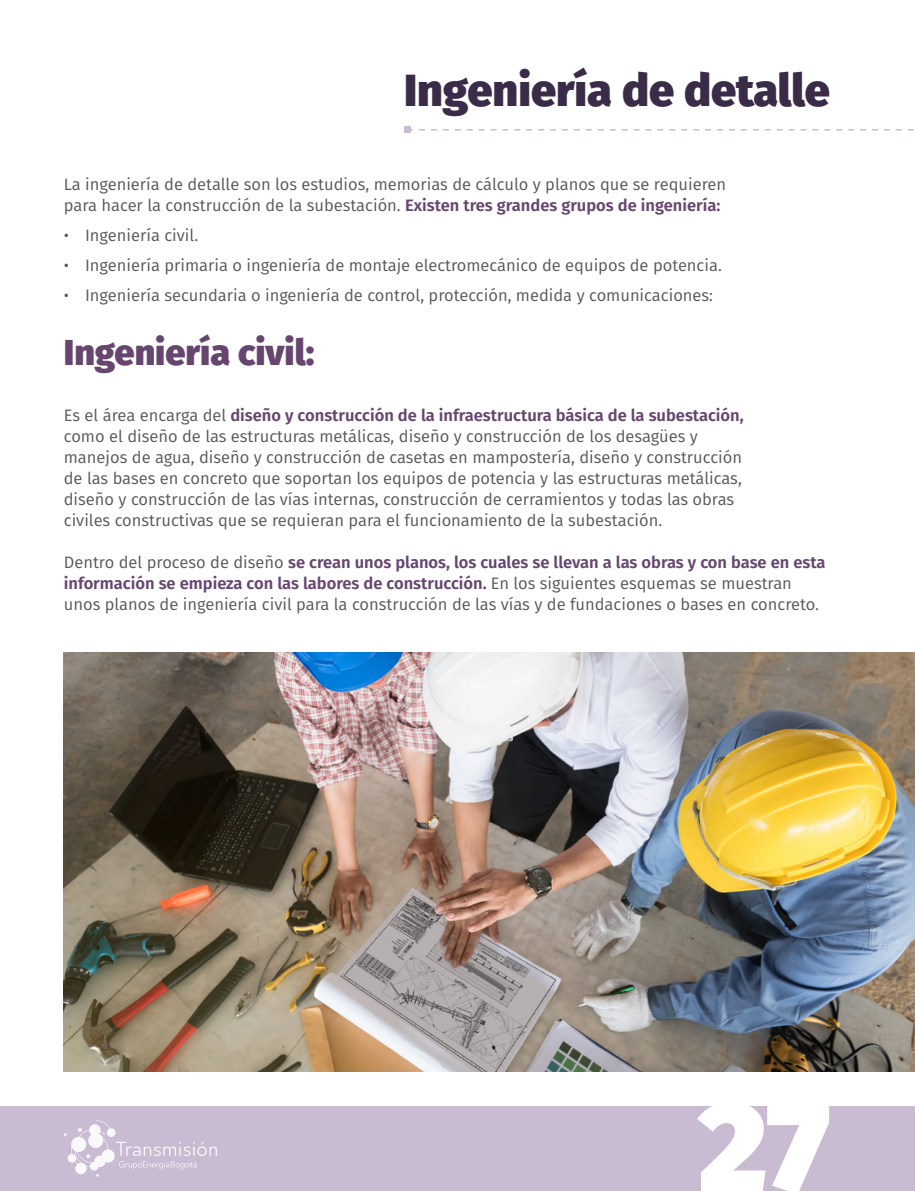
<style>
.page{position:relative;width:915px;height:1191px;background:#fff}
.page>*{position:absolute;margin:0;border:0;box-sizing:border-box;transform-origin:0 0}
.t1{font:900 127.5px "Fira Sans";color:#fff}
.Títulos{font:800 45px "Fira Sans";color:#3a2c49}
.Subtítulos{font:800 36px "Fira Sans";color:#66456f}
.t2{font:16.5px/21px "Fira Sans";color:#57585a}
.s1{font-weight:600;color:#66456f}
</style>
<div class="page">
<div style="left:0;top:1106px;width:914px;height:85px;background:#c8bbd2"></div>
<svg style="left:64px;top:1120px;width:153px;height:56px"></svg>
<img style="left:64px;top:652px;width:850px;height:419px">
<svg style="left:404px;top:127px;width:510px;height:6px"></svg>
<p class="Títulos" style="left:404px;top:50px;width:427px">Ingeniería de detalle</p>
<p class="t2" style="left:64px;top:173px;width:663px">La ingeniería de detalle son los estudios, memorias de cálculo y planos que se requieren para hacer la construcción de la subestación. <span class="s1">Existen tres grandes grupos de ingeniería:</span></p>
<p class="t2" style="left:64px;top:224px;width:136px">• Ingeniería civil.</p>
<p class="t2" style="left:64px;top:254px;width:659px">• Ingeniería primaria o ingeniería de montaje electromecánico de equipos de potencia.</p>
<p class="t2" style="left:64px;top:284px;width:650px">• Ingeniería secundaria o ingeniería de control, protección, medida y comunicaciones:</p>
<p class="Subtítulos" style="left:64px;top:320px;width:252px">Ingeniería civil:</p>
<p class="t2" style="left:64px;top:404px;width:681px">Es el área encarga del <span class="s1">diseño y construcción de la infraestructura básica de la subestación, </span>como el diseño de las estructuras metálicas, diseño y construcción de los desagües y manejos de agua, diseño y construcción de casetas en mampostería, diseño y construcción de las bases en concreto que soportan los equipos de potencia y las estructuras metálicas, diseño y construcción de las vías internas, construcción de cerramientos y todas las obras civiles constructivas que se requieran para el funcionamiento de la subestación.</p>
<p class="t2" style="left:64px;top:551px;width:763px">Dentro del proceso de diseño <span class="s1">se crean unos planos, los cuales se llevan a las obras y con base en esta información se empieza con las labores de construcción.</span> En los siguientes esquemas se muestran unos planos de ingeniería civil para la construcción de las vías y de fundaciones o bases en concreto.</p>
<h1 class="t1" style="left:698px;top:1028px;width:133px">27</h1>
</div>
